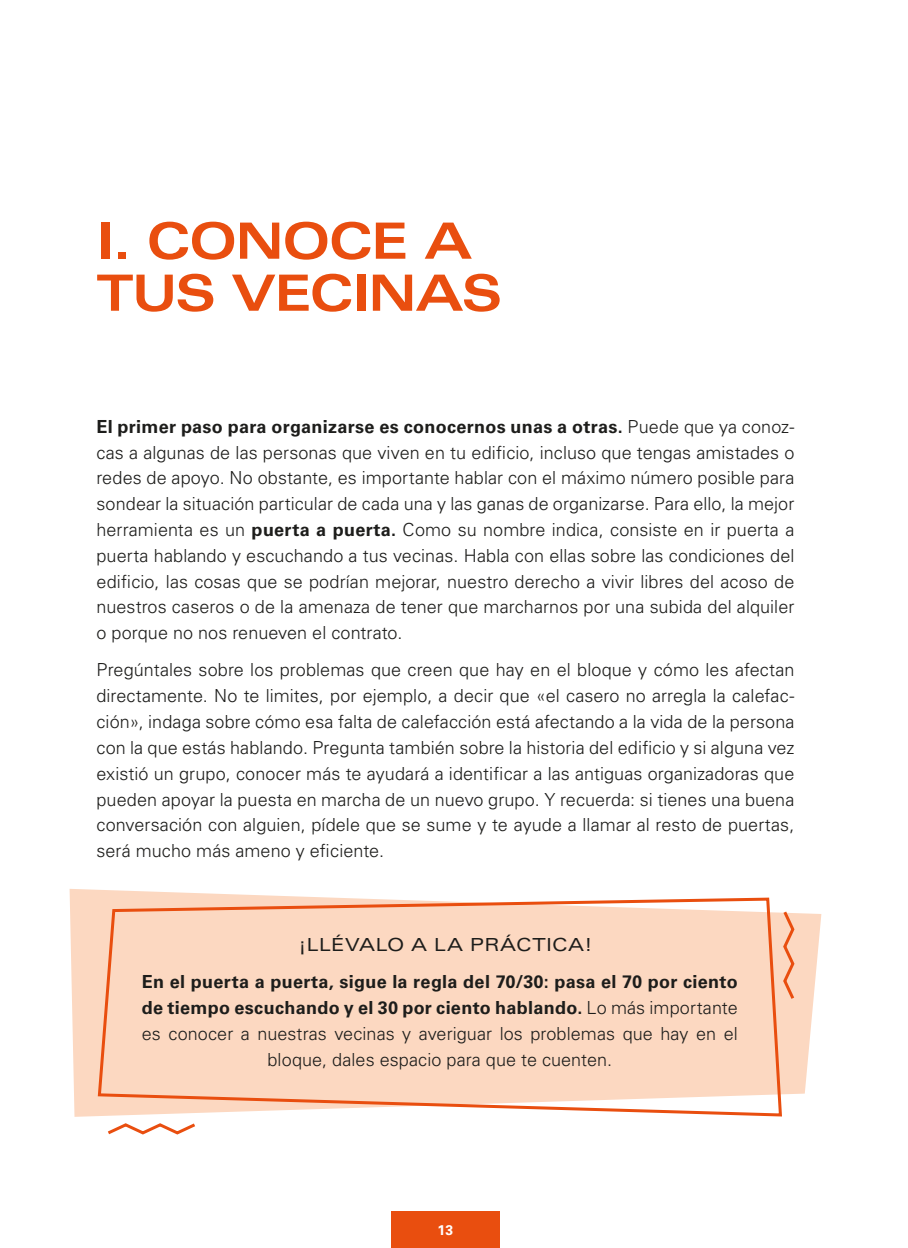
<style>
.page{position:relative;width:908px;height:1248px;background:#fff}
.page>*{position:absolute;margin:0;border:0;box-sizing:border-box;transform-origin:0 0}
.t1{font:700 expanded 50px "Univers LT Std";color:#e94e0f}
.t2{font:300 18px/25.8px "Univers LT Std";letter-spacing:.005em;color:#1d1d1b;text-align:justify}
.t3{font:expanded 18px "Univers LT Std";letter-spacing:.015em;color:#1d1d1b}
.t4{font:700 14px "Univers LT Std";color:#fff}
.s1{font-weight:700}
</style>
<div class="page">
<div style="left:391px;top:1211px;width:108px;height:36px;background:#e94e0f"></div>
<svg style="left:70px;top:889px;width:751px;height:227px;fill:#fcd8c1"></svg>
<svg style="left:96px;top:896px;width:687px;height:221px;background:#fbd5bf"></svg>
<svg style="left:780px;top:908px;width:16px;height:94px;background:#f8bfa2"></svg>
<svg style="left:108px;top:1123px;width:87px;height:12px"></svg>
<h1 class="t1" style="left:96px;top:212px;width:96px">i. CONOC</h1>
<h1 class="t1" style="left:371px;top:212px;width:101px">E A</h1>
<h1 class="t1" style="left:96px;top:264px;width:252px">TUS VECINA</h1>
<h1 class="t1" style="left:461px;top:264px;width:42px">S</h1>
<p class="t2" style="left:96px;top:413px;width:699px"><span class="s1">El primer paso para organizarse es conocernos unas a otras.</span> Puede que ya conoz&shy;cas a algunas de las personas que viven en tu edificio, incluso que tengas amistades o redes de apoyo. No obstante, es importante hablar con el máximo número posible para sondear la situación particular de cada una y las ganas de organizarse. Para ello, la mejor herramienta es un <span class="s1">puerta a puerta.</span> Como su nombre indica, consiste en ir puerta a puerta hablando y escuchando a tus vecinas. Habla con ellas sobre las condiciones del edificio, las cosas que se podrían mejorar, nuestro derecho a vivir libres del acoso de nuestros caseros o de la amenaza de tener que marcharnos por una subida del alquiler o porque no nos renueven el contrato.</p>
<p class="t2" style="left:96px;top:657px;width:699px">Pregúntales sobre los problemas que creen que hay en el bloque y cómo les afectan directamente. No te limites, por ejemplo, a decir que «el casero no arregla la calefac&shy;ción», indaga sobre cómo esa falta de calefacción está afectando a la vida de la persona con la que estás hablando. Pregunta también sobre la historia del edificio y si alguna vez existió un grupo, conocer más te ayudará a identificar a las antiguas organizadoras que pueden apoyar la puesta en marcha de un nuevo grupo. Y recuerda: si tienes una buena conversación con alguien, pídele que se sume y te ayude a llamar al resto de puertas, será mucho más ameno y eficiente.</p>
<p class="t3" style="left:297px;top:933px;width:77px">¡LLÉVALO</p>
<p class="t3" style="left:411px;top:933px;width:119px">A LA PRÁCTICA</p>
<p class="t3" style="left:583px;top:933px;width:11px">!</p>
<p class="t2" style="left:142px;top:968px;width:597px;text-align:center"><span class="s1">En el puerta a puerta, sigue la regla del 70/30: pasa el 70 por ciento de tiempo escuchando y el 30 por ciento hablando.</span> Lo más importante es conocer a nuestras vecinas y averiguar los problemas que hay en el bloque, dales espacio para que te cuenten.</p>
<p class="t4" style="left:437px;top:1221px;width:17px">13</p>
</div>
